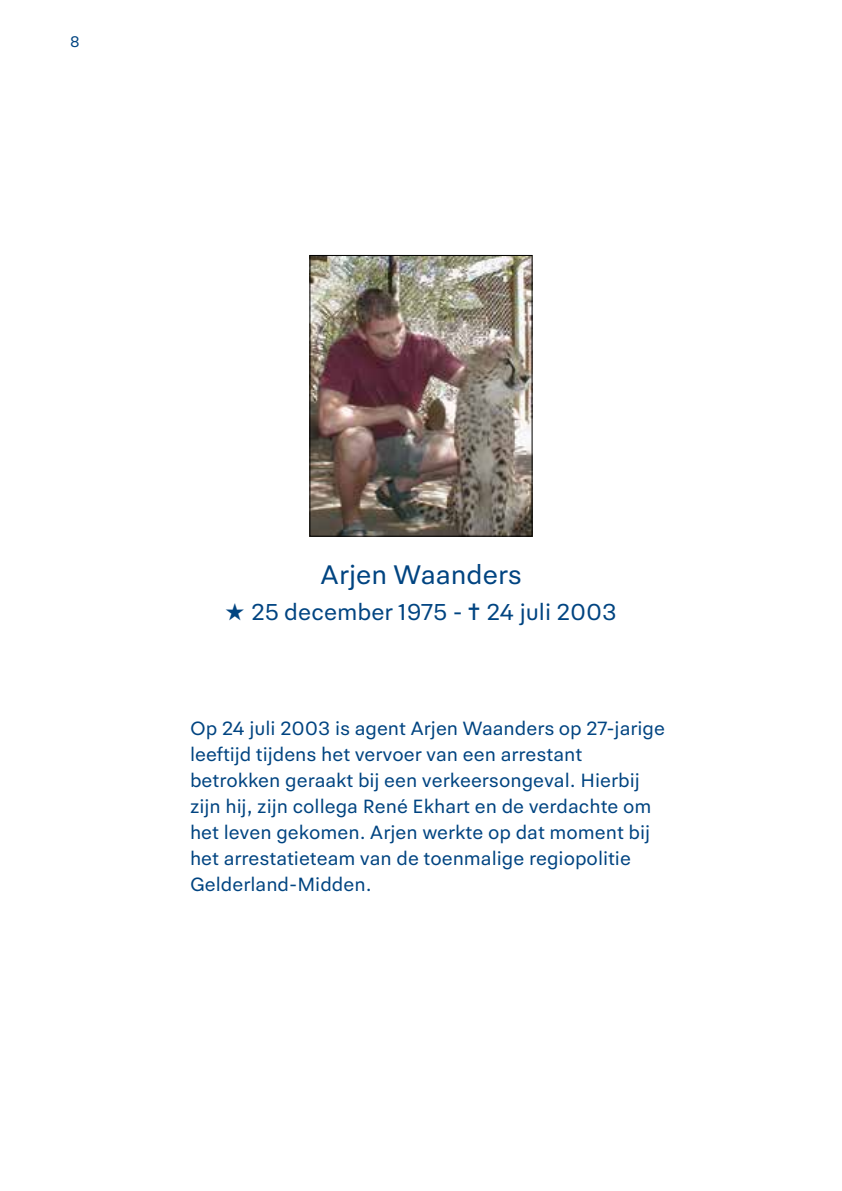
<style>
.page{position:relative;width:842px;height:1191px;background:#fff}
.page>*{position:absolute;margin:0;border:0;box-sizing:border-box;transform-origin:0 0}
.t1{font:28px "Politie Sans";color:#004481}
.t2{font:24px "Politie Sans";color:#004481}
.t3{font:20px/26px "Politie Sans";color:#004481}
.t4{font:16px "Politie Sans";color:#004481}
</style>
<div class="page">
<img style="left:312px;top:257px;width:218px;height:277px">
<div style="left:310px;top:255px;width:222px;height:281px;border:1px solid #000"></div>
<p class="t4" style="left:70px;top:32px;width:11px">8</p>
<h1 class="t1" style="left:320px;top:556px;width:203px">Arjen Waanders</h1>
<p class="t2" style="left:225px;top:596px;width:393px">★ 25 december 1975 - ✝ 24 juli 2003</p>
<p class="t3" style="left:190px;top:714px;width:477px">Op 24 juli 2003 is agent Arjen Waanders op 27-jarige leeftijd tijdens het vervoer van een arrestant betrokken geraakt bij een verkeersongeval. Hierbij zijn hij, zijn collega René Ekhart en de verdachte om het leven gekomen. Arjen werkte op dat moment bij het arrestatieteam van de toenmalige regiopolitie Gelderland-Midden.</p>
</div>
